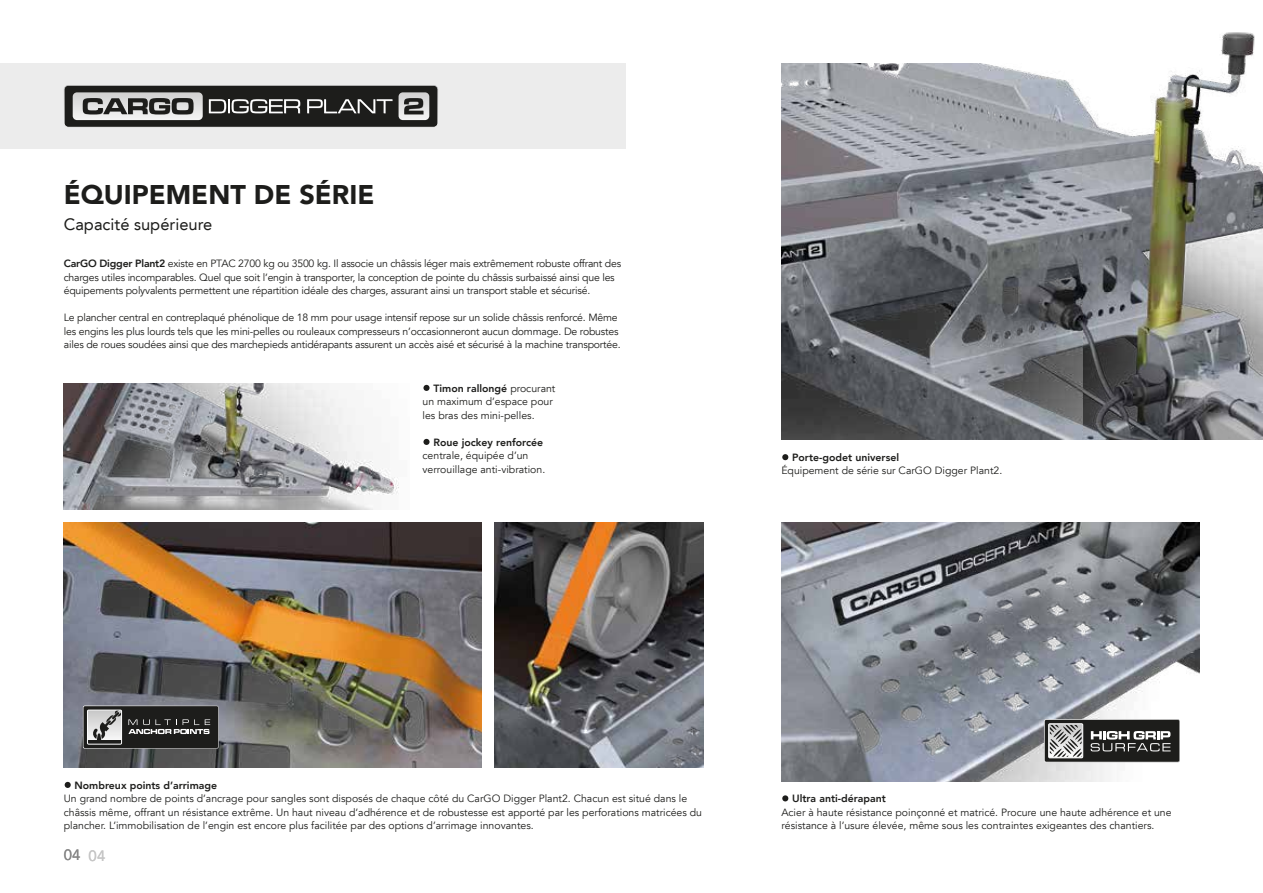
<style>
.page{position:relative;width:1263px;height:893px;background:#fff}
.page>*{position:absolute;margin:0;border:0;box-sizing:border-box;transform-origin:0 0}
.t1{font:900 27px "Avenir LT";color:#1d1d1b}
.t2{font:16.5px "Avenir LT";color:#1d1d1b}
.t3{font:15px "Avenir LT";color:#878787}
.t4{font:10.5px/13.5px "Avenir LT";letter-spacing:-.02em;color:#1d1d1b}
.t5{font:10.5px/13.5px "Avenir LT";color:#1d1d1b}
.t6{font:800 10.5px "Avenir LT";color:#1d1d1b}
.s1{font-weight:800}
.s2{color:#c6c6c6}
</style>
<div class="page">
<img style="left:64px;top:522px;width:418px;height:246px">
<img style="left:781px;top:522px;width:418px;height:259px">
<svg style="left:83px;top:705px;width:136px;height:44px;background:#4f4f4e"></svg>
<img style="left:781px;top:64px;width:302px;height:375px">
<img style="left:494px;top:522px;width:209px;height:246px">
<svg style="left:1044px;top:719px;width:136px;height:43px;background:#5b5b59"></svg>
<img style="left:64px;top:384px;width:335px;height:125px">
<div style="left:0;top:64px;width:625px;height:85px;background:#ececec"></div>
<svg style="left:64px;top:85px;width:374px;height:42px;background:#555553"></svg>
<img style="left:1083px;top:32px;width:180px;height:407px">
<svg style="left:65px;top:782px;width:6px;height:6px"></svg>
<svg style="left:782px;top:795px;width:6px;height:6px"></svg>
<svg style="left:423px;top:385px;width:6px;height:6px"></svg>
<svg style="left:423px;top:439px;width:6px;height:6px"></svg>
<svg style="left:782px;top:454px;width:6px;height:6px"></svg>
<h1 class="t1" style="left:64px;top:179px;width:312px">ÉQUIPEMENT DE SÉRIE</h1>
<h2 class="t2" style="left:64px;top:214px;width:150px">Capacité supérieure</h2>
<p class="t4" style="left:64px;top:257px;width:559px"><span class="s1">CarGO Digger Plant2</span> existe en PTAC 2700 kg ou 3500 kg. Il associe un châssis léger mais extrêmement robuste offrant des charges utiles incomparables. Quel que soit l’engin à transporter, la conception de pointe du châssis surbaissé ainsi que les équipements polyvalents permettent une répartition idéale des charges, assurant ainsi un transport stable et sécurisé.</p>
<p class="t4" style="left:64px;top:311px;width:558px">Le plancher central en contreplaqué phénolique de 18 mm pour usage intensif repose sur un solide châssis renforcé. Même les engins les plus lourds tels que les mini-pelles ou rouleaux compresseurs n’occasionneront aucun dommage. De robustes ailes de roues soudées ainsi que des marchepieds antidérapants assurent un accès aisé et sécurisé à la machine transportée.</p>
<p class="t5" style="left:423px;top:382px;width:134px;text-indent:11px"><span class="s1">Timon rallongé</span> procurant un maximum d’espace pour les bras des mini-pelles.</p>
<p class="t6" style="left:433px;top:436px;width:111px">Roue jockey renforcée</p>
<p class="t5" style="left:423px;top:449px;width:124px">centrale, équipée d’un verrouillage anti-vibration.</p>
<p class="t6" style="left:792px;top:451px;width:108px">Porte-godet universel</p>
<p class="t5" style="left:781px;top:464px;width:222px">Équipement de série sur CarGO Digger Plant2.</p>
<p class="t6" style="left:75px;top:779px;width:144px">Nombreux points d’arrimage</p>
<p class="t5" style="left:64px;top:792px;width:640px">Un grand nombre de points d’ancrage pour sangles sont disposés de chaque côté du CarGO Digger Plant2. Chacun est situé dans le châssis même, offrant un résistance extrême. Un haut niveau d’adhérence et de robustesse est apporté par les perforations matricées du plancher. L’immobilisation de l’engin est encore plus facilitée par des options d’arrimage innovantes.</p>
<p class="t6" style="left:792px;top:792px;width:95px">Ultra anti-dérapant</p>
<p class="t5" style="left:781px;top:806px;width:392px">Acier à haute résistance poinçonné et matricé. Procure une haute adhérence et une résistance à l’usure élevée, même sous les contraintes exigeantes des chantiers.</p>
<h3 class="t3" style="left:64px;top:846px;width:43px">04 <span class="s2">04</span></h3>
</div>
